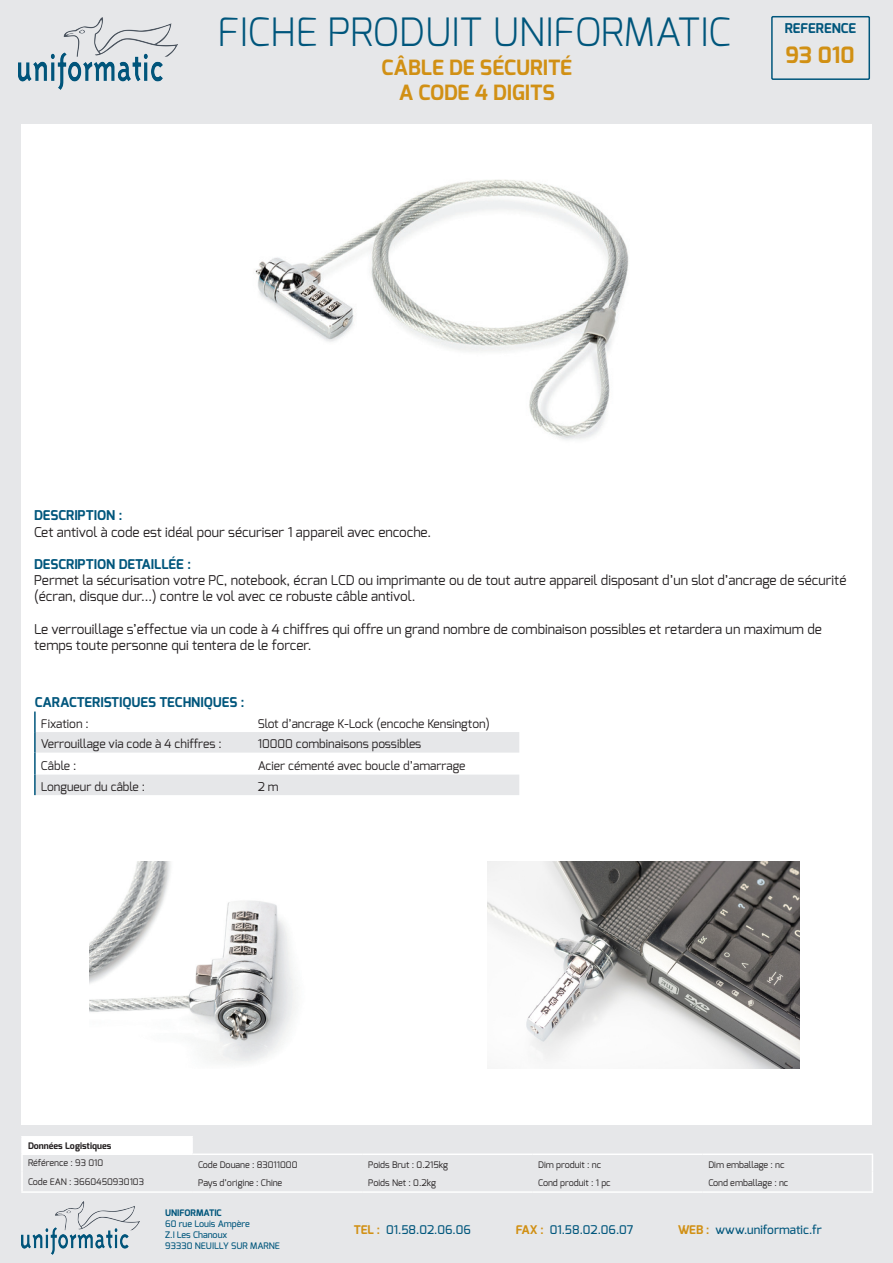
<style>
.page{position:relative;width:893px;height:1263px;background:#e6e7e9}
.page>*{position:absolute;margin:0;border:0;box-sizing:border-box;transform-origin:0 0}
.t1{font:300 39px "Exo";color:#00567c}
.t2{font:700 22.5px "Exo";color:#d19014}
.t3{font:700 21px "Exo";color:#d19014}
.t4{font:13.5px/16.2px "Exo";color:#231f20}
.t5{font:700 13.5px "Exo";color:#00567c}
.t6{font:12px "Exo";color:#231f20}
.t7{font:500 12px "Exo";color:#00567c}
.t8{font:9px "Exo";color:#231f20}
.t9{font:500 9px "Exo";color:#00567c}
.t10{font:700 9px "Exo";color:#231f20}
.t11{font:700 9px "Exo";color:#00567c}
.s1{font-weight:700;color:#d19014}
</style>
<div class="page">
<div style="left:21px;top:124px;width:851px;height:1001px;background:#fff"></div>
<img style="left:21px;top:1201px;width:118px;height:53px">
<svg style="left:36px;top:732px;width:483px;height:63px"></svg>
<hr style="left:34px;top:711px;width:2px;height:21px;background:#00567c">
<hr style="left:34px;top:732px;width:2px;height:21px;background:#00567c">
<hr style="left:34px;top:753px;width:2px;height:21px;background:#00567c">
<hr style="left:34px;top:774px;width:2px;height:21px;background:#00567c">
<img style="left:18px;top:17px;width:160px;height:73px">
<div style="left:23px;top:1137px;width:168px;height:16px;background:#fff"></div>
<hr style="left:192px;top:1153px;width:170px;height:2px;background:#fff">
<hr style="left:362px;top:1153px;width:170px;height:2px;background:#fff">
<hr style="left:532px;top:1153px;width:170px;height:2px;background:#fff">
<hr style="left:702px;top:1153px;width:171px;height:2px;background:#fff">
<svg style="left:872px;top:1155px;width:1px;height:36px"></svg>
<hr style="left:21px;top:1191px;width:171px;height:2px;background:#fff">
<hr style="left:192px;top:1191px;width:170px;height:2px;background:#fff">
<hr style="left:362px;top:1191px;width:170px;height:2px;background:#fff">
<hr style="left:532px;top:1191px;width:170px;height:2px;background:#fff">
<hr style="left:702px;top:1191px;width:171px;height:2px;background:#fff">
<hr style="left:21px;top:1136px;width:172px;height:1px;background:#fff">
<svg style="left:21px;top:1137px;width:2px;height:54px"></svg>
<svg style="left:191px;top:1137px;width:2px;height:16px"></svg>
<hr style="left:21px;top:1153px;width:171px;height:2px;background:#fff">
<svg style="left:771px;top:16px;width:100px;height:64px"></svg>
<img style="left:255px;top:179px;width:374px;height:261px">
<img style="left:89px;top:861px;width:207px;height:202px">
<img style="left:488px;top:861px;width:311px;height:207px">
<p class="t1" style="left:217px;top:7px;width:515px">FICHE PRODUIT UNIFORMATIC</p>
<p class="t3" style="left:382px;top:54px;width:192px">CÂBLE DE SÉCURITÉ</p>
<p class="t3" style="left:399px;top:79px;width:158px">A CODE 4 DIGITS</p>
<p class="t5" style="left:785px;top:20px;width:73px">REFERENCE</p>
<p class="t2" style="left:785px;top:40px;width:71px">93 010</p>
<p class="t5" style="left:34px;top:507px;width:90px">DESCRIPTION :</p>
<p class="t4" style="left:34px;top:524px;width:398px">Cet antivol à code est idéal pour sécuriser 1 appareil avec encoche.</p>
<p class="t5" style="left:34px;top:555px;width:158px">DESCRIPTION DETAILLÉE :</p>
<p class="t4" style="left:34px;top:572px;width:814px">Permet la sécurisation votre PC, notebook, écran LCD ou imprimante ou de tout autre appareil disposant d’un slot d’ancrage de sécurité (écran, disque dur...) contre le vol avec ce robuste câble antivol.</p>
<p class="t4" style="left:34px;top:621px;width:789px">Le verrouillage s’effectue via un code à 4 chiffres qui offre un grand nombre de combinaison possibles et retardera un maximum de temps toute personne qui tentera de le forcer.</p>
<p class="t5" style="left:35px;top:694px;width:211px">CARACTERISTIQUES TECHNIQUES :</p>
<p class="t6" style="left:41px;top:716px;width:49px">Fixation :</p>
<p class="t6" style="left:258px;top:716px;width:234px">Slot d’ancrage K-Lock (encoche Kensington)</p>
<p class="t6" style="left:41px;top:736px;width:182px">Verrouillage via code à 4 chiffres :</p>
<p class="t6" style="left:258px;top:736px;width:165px">10000 combinaisons possibles</p>
<p class="t6" style="left:41px;top:757px;width:37px">Câble :</p>
<p class="t6" style="left:258px;top:757px;width:209px">Acier cémenté avec boucle d’amarrage</p>
<p class="t6" style="left:41px;top:779px;width:106px">Longueur du câble :</p>
<p class="t6" style="left:258px;top:779px;width:22px">2 m</p>
<p class="t10" style="left:28px;top:1140px;width:85px">Données Logistiques</p>
<p class="t8" style="left:28px;top:1157px;width:77px">Référence : 93 010</p>
<p class="t8" style="left:198px;top:1158px;width:101px">Code Douane : 83011000</p>
<p class="t8" style="left:368px;top:1158px;width:82px">Poids Brut : 0.215kg</p>
<p class="t8" style="left:538px;top:1158px;width:64px">Dim produit : nc</p>
<p class="t8" style="left:708px;top:1158px;width:78px">Dim emballage : nc</p>
<p class="t8" style="left:28px;top:1176px;width:118px">Code EAN : 3660450930103</p>
<p class="t8" style="left:198px;top:1177px;width:86px">Pays d’origine : Chine</p>
<p class="t8" style="left:368px;top:1177px;width:70px">Poids Net : 0.2kg</p>
<p class="t8" style="left:538px;top:1177px;width:74px">Cond produit : 1 pc</p>
<p class="t8" style="left:708px;top:1177px;width:82px">Cond emballage : nc</p>
<p class="t7" style="left:354px;top:1222px;width:119px"><span class="s1">TEL :</span> 01.58.02.06.06</p>
<p class="t7" style="left:516px;top:1222px;width:119px"><span class="s1">FAX :</span> 01.58.02.06.07</p>
<p class="t7" style="left:678px;top:1222px;width:145px"><span class="s1">WEB :</span> www.uniformatic.fr</p>
<p class="t11" style="left:165px;top:1207px;width:58px">UNIFORMATIC</p>
<p class="t9" style="left:165px;top:1218px;width:86px">60 rue Louis Ampère</p>
<p class="t9" style="left:165px;top:1229px;width:64px">Z.I Les Chanoux</p>
<p class="t9" style="left:165px;top:1239px;width:116px">93330 NEUILLY SUR MARNE</p>
</div>
